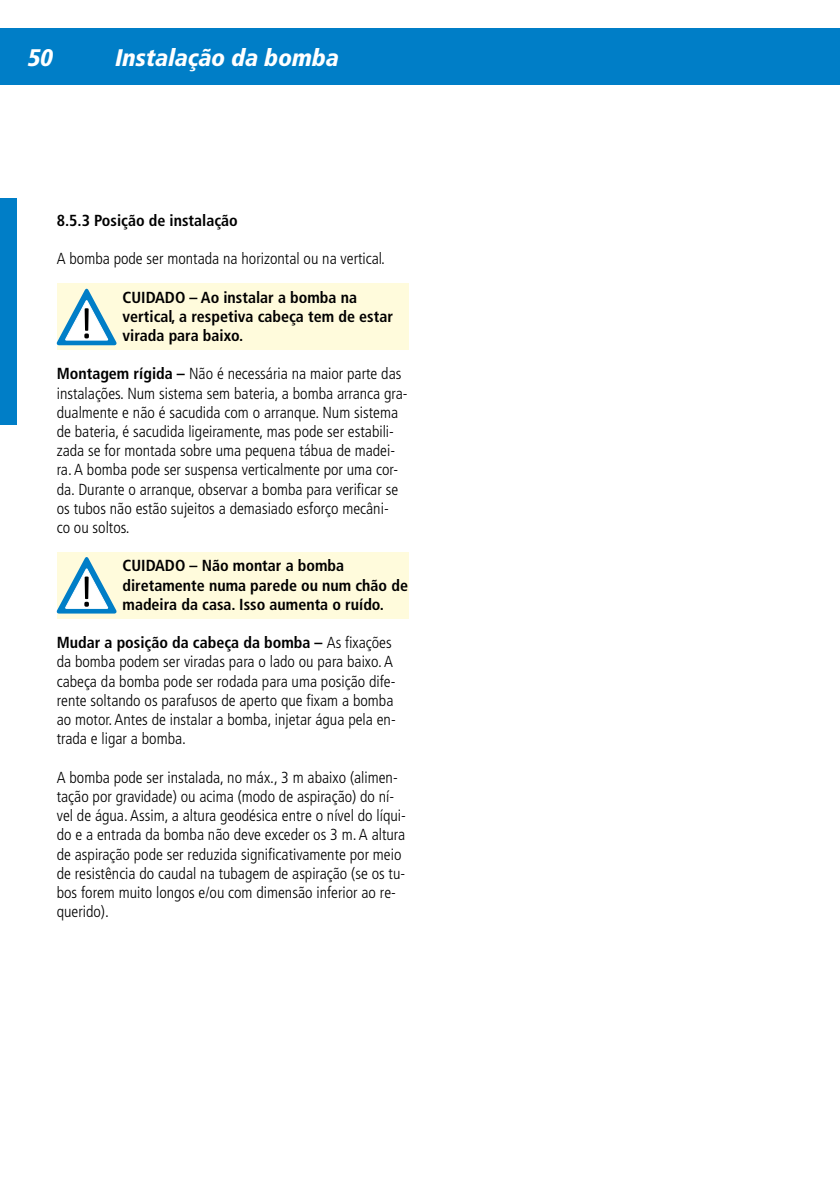
<style>
.page{position:relative;width:840px;height:1191px;background:#fff}
.page>*{position:absolute;margin:0;border:0;box-sizing:border-box;transform-origin:0 0}
.t1{font:italic 900 condensed 24px "Frutiger LT Pro";color:#fff}
.t2{font:300 condensed 16px/19.2px "Frutiger LT Pro";color:#000}
.t3{font:700 condensed 16px/19.2px "Frutiger LT Pro";color:#000}
.s1{font-weight:700}
</style>
<div class="page">
<div style="left:57px;top:552px;width:351px;height:67px;background:#fffbdc"></div>
<div style="left:57px;top:283px;width:351px;height:67px;background:#fffbdc"></div>
<svg style="left:57px;top:289px;width:59px;height:56px"></svg>
<svg style="left:57px;top:557px;width:59px;height:56px"></svg>
<div style="left:0;top:28px;width:839px;height:57px;background:#007ec7"></div>
<div style="left:0;top:198px;width:17px;height:227px;background:#007ec7"></div>
<h1 class="t1" style="left:28px;top:43px;width:26px">50</h1>
<h1 class="t1" style="left:116px;top:43px;width:225px">Instalação da bomba</h1>
<p class="t3" style="left:57px;top:210px;width:182px">8.5.3 Posição de instalação</p>
<p class="t2" style="left:57px;top:249px;width:329px">A bomba pode ser montada na horizontal ou na vertical.</p>
<p class="t3" style="left:122px;top:287px;width:272px">CUIDADO – Ao instalar a bomba na vertical, a respetiva cabeça tem de estar virada para baixo.</p>
<p class="t2" style="left:57px;top:364px;width:352px"><span class="s1">Montagem rígida –</span> Não é necessária na maior parte das instalações. Num sistema sem bateria, a bomba arranca gra&shy;dualmente e não é sacudida com o arranque. Num sistema de bateria, é sacudida ligeiramente, mas pode ser estabili&shy;zada se for montada sobre uma pequena tábua de madei&shy;ra. A bomba pode ser suspensa verticalmente por uma cor&shy;da. Durante o arranque, observar a bomba para verificar se os tubos não estão sujeitos a demasiado esforço mecâni-<br>co ou soltos.</p>
<p class="t3" style="left:122px;top:556px;width:287px">CUIDADO – Não montar a bomba diretamente numa parede ou num chão de madeira da casa. Isso aumenta o ruído.</p>
<p class="t2" style="left:57px;top:633px;width:340px"><span class="s1">Mudar a posição da cabeça da bomba –</span> As fixações da bomba podem ser viradas para o lado ou para baixo. A cabeça da bomba pode ser rodada para uma posição dife&shy;rente soltando os parafusos de aperto que fixam a bomba ao motor. Antes de instalar a bomba, injetar água pela en&shy;trada e ligar a bomba.</p>
<p class="t2" style="left:57px;top:767px;width:350px">A bomba pode ser instalada, no máx., 3 m abaixo (alimen&shy;tação por gravidade) ou acima (modo de aspiração) do ní&shy;vel de água. Assim, a altura geodésica entre o nível do líqui&shy;do e a entrada da bomba não deve exceder os 3 m. A altura de aspiração pode ser reduzida significativamente por meio de resistência do caudal na tubagem de aspiração (se os tu&shy;bos forem muito longos e/ou com dimensão inferior ao re&shy;querido).</p>
</div>
